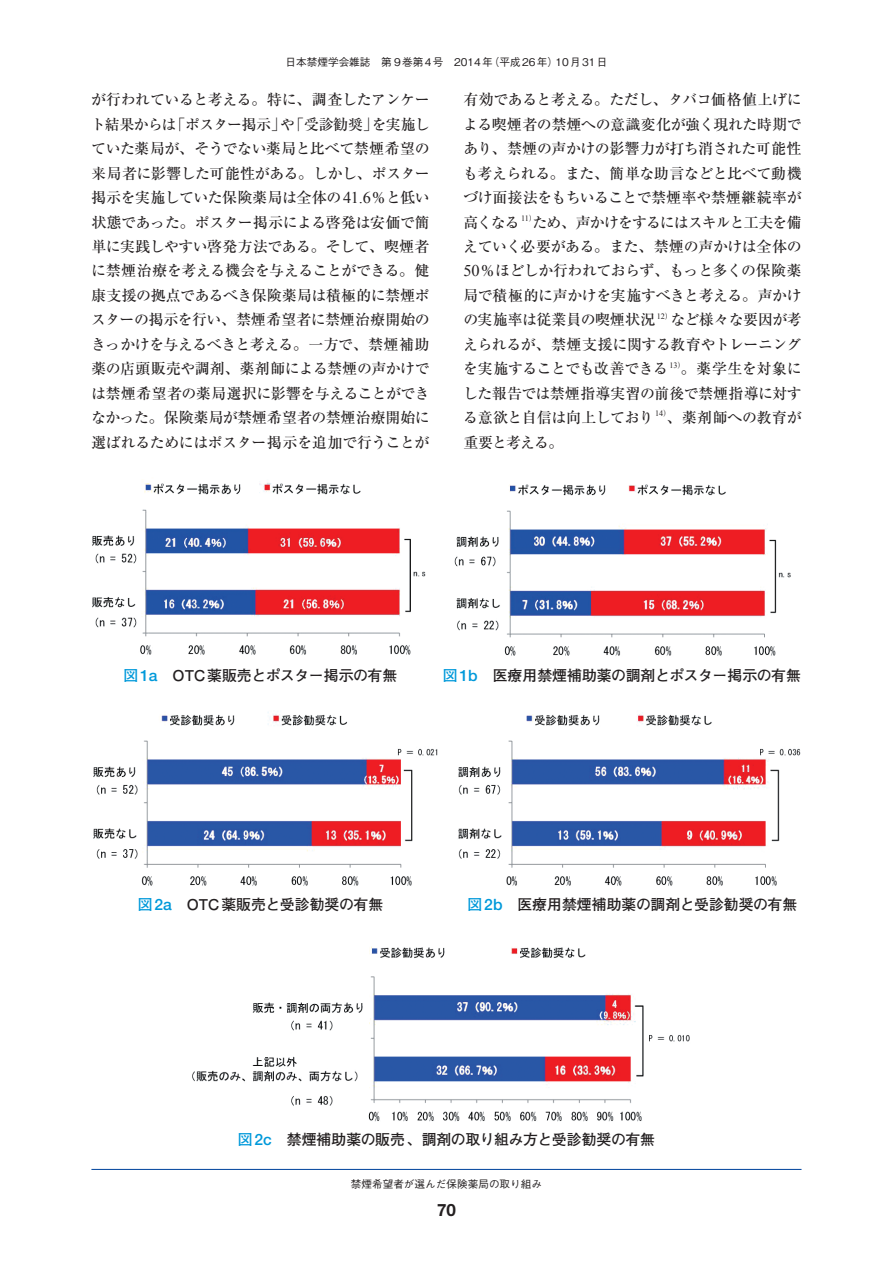
<style>
.page{position:relative;width:893px;height:1263px;background:#fff}
.page>*{position:absolute;margin:0;border:0;box-sizing:border-box;transform-origin:0 0}
.t1{font:700 16.95px "Helvetica Neue";color:#231f20}
.t2{font:500 14.85px/24.5px "Ryumin Pr 6 N";letter-spacing:-.025em;color:#231f20;text-align:justify}
.t3{font:700 14.85px "Futo Go B101 Pr 6 N";color:#231f20}
.t4{font:700 14.85px "Futo Go B101 Pr 6 N";letter-spacing:-.03em;color:#231f20}
.t5{font:500 10.65px "Gothic BBB Pr 6 N";color:#231f20}
.t6{font:8.25px "Times New Roman";letter-spacing:-.015em;color:#231f20}
.s1{font-family:"Times New Roman";font-weight:400;font-size:16.35px}
.s2{font-family:"Ryumin Pr 6 N";font-weight:500;font-size:7.5px}
.s3{color:#0099da}
.s4{font-family:"Helvetica Neue";font-weight:500;font-size:15.6px;color:#0099da}
</style>
<div class="page">
<hr style="left:91px;top:1169px;width:710px;height:1px;background:#0d4da1">
<img style="left:92px;top:482px;width:334px;height:173px">
<img style="left:192px;top:946px;width:498px;height:175px">
<img style="left:454px;top:484px;width:337px;height:172px">
<img style="left:93px;top:712px;width:708px;height:174px">
<p class="t5" style="left:285px;top:53px;width:323px">日本禁煙学会雑誌　第 9巻第4号　2014年（平成26年）10月31日</p>
<p class="t2" style="left:91px;top:87px;width:340px">が行われていると考える。特に、調査したアンケート結果からは「ポスター掲示」や「受診勧奨」を実施していた薬局が、そうでない薬局と比べて禁煙希望の来局者に影響した可能性がある。しかし、ポスター掲示を実施していた保険薬局は全体の<span class="s1">41.6</span>％と低い状態であった。ポスター掲示による啓発は安価で簡単に実践しやすい啓発方法である。そして、喫煙者に禁煙治療を考える機会を与えることができる。健康支援の拠点であるべき保険薬局は積極的に禁煙ポスターの掲示を行い、禁煙希望者に禁煙治療開始のきっかけを与えるべきと考える。一方で、禁煙補助薬の店頭販売や調剤、薬剤師による禁煙の声かけでは禁煙希望者の薬局選択に影響を与えることができなかった。保険薬局が禁煙希望者の禁煙治療開始に選ばれるためにはポスター掲示を追加で行うことが</p>
<p class="t2" style="left:463px;top:87px;width:340px">有効であると考える。ただし、タバコ価格値上げによる喫煙者の禁煙への意識変化が強く現れた時期であり、禁煙の声かけの影響力が打ち消された可能性も考えられる。また、簡単な助言などと比べて動機づけ面接法をもちいることで禁煙率や禁煙継続率が高くなる</p>
<p class="t6" style="left:521px;top:212px;width:16px">11<span class="s2">）</span></p>
<p class="t2" style="left:463px;top:209px;width:340px;text-indent:69px">ため、声かけをするにはスキルと工夫を備えていく必要がある。また、禁煙の声かけは全体の<span class="s1">50</span>％ほどしか行われておらず、もっと多くの保険薬局で積極的に声かけを実施すべきと考える。声かけの実施率は従業員の喫煙状況</p>
<p class="t6" style="left:657px;top:310px;width:17px">12<span class="s2">）</span></p>
<p class="t2" style="left:463px;top:307px;width:340px;text-indent:207px">など様々な要因が考えられるが、禁煙支援に関する教育やトレーニングを実施することでも改善できる</p>
<p class="t6" style="left:670px;top:359px;width:17px">13<span class="s2">）</span></p>
<p class="t2" style="left:463px;top:356px;width:340px;text-indent:218px">。薬学生を対象にした報告では禁煙指導実習の前後で禁煙指導に対する意欲と自信は向上しており</p>
<p class="t6" style="left:655px;top:408px;width:17px">14<span class="s2">）</span></p>
<p class="t2" style="left:667px;top:405px;width:136px">、薬剤師への教育が</p>
<p class="t2" style="left:463px;top:429px;width:102px">重要と考える。</p>
<p class="t3" style="left:124px;top:663px;width:275px"><span class="s3">図</span><span class="s4">1a</span> OTC薬販売とポスター掲示の有無</p>
<p class="t3" style="left:443px;top:663px;width:360px"><span class="s3">図</span><span class="s4">1b</span> 医療用禁煙補助薬の調剤とポスター掲示の有無</p>
<p class="t3" style="left:138px;top:893px;width:247px"><span class="s3">図</span><span class="s4">2a</span> OTC薬販売と受診勧奨の有無</p>
<p class="t3" style="left:468px;top:893px;width:331px"><span class="s3">図</span><span class="s4">2b</span> 医療用禁煙補助薬の調剤と受診勧奨の有無</p>
<p class="t4" style="left:238px;top:1128px;width:419px"><span class="s3">図</span><span class="s4">2c</span> 禁煙補助薬の販売、調剤の取り組み方と受診勧奨の有無</p>
<p class="t5" style="left:351px;top:1176px;width:193px">禁煙希望者が選んだ保険薬局の取り組み</p>
<p class="t1" style="left:437px;top:1199px;width:20px">70</p>
</div>
